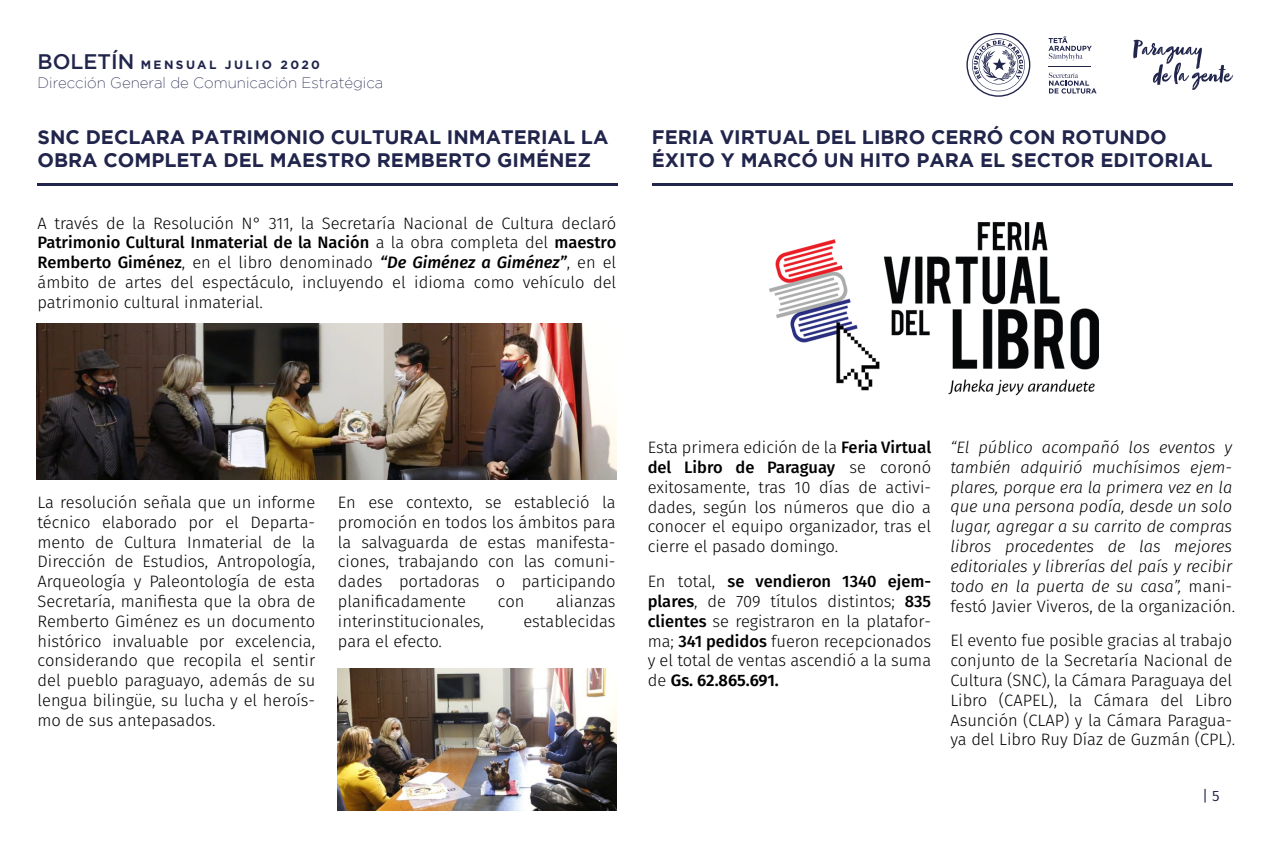
<style>
.page{position:relative;width:1276px;height:851px;background:#fff}
.page>*{position:absolute;margin:0;border:0;box-sizing:border-box;transform-origin:0 0}
.t1{font:700 19.5px/23.4px "Gotham";color:#21254c}
.t2{font:300 16.5px/19.8px "Fira Sans";color:#000;text-align:justify}
.t3{font:italic 300 16.5px/19.8px "Fira Sans";color:#000}
.t4{font:200 15px "Gotham";color:#21254c}
.t5{font:15px "Fira Sans";color:#21254c}
.t6{font:700 12px "Gotham";letter-spacing:.2em;color:#21254c}
.s1{font-weight:500;font-size:21px}
.s2{font-weight:500}
.s3{font-weight:500;font-style:italic}
.s4{font-weight:600}
.s5{font-style:normal}
</style>
<div class="page">
<svg style="left:966px;top:33px;width:64px;height:64px"></svg>
<hr style="left:1048px;top:66px;width:42px;height:1px;background:#21254c">
<svg style="left:1048px;top:36px;width:43px;height:24px"></svg>
<svg style="left:1048px;top:73px;width:48px;height:21px"></svg>
<svg style="left:1133px;top:40px;width:100px;height:50px"></svg>
<hr style="left:38px;top:183px;width:580px;height:3px;background:#21254c">
<hr style="left:652px;top:183px;width:580px;height:3px;background:#21254c">
<img style="left:37px;top:323px;width:579px;height:156px">
<img style="left:338px;top:668px;width:278px;height:142px">
<img style="left:769px;top:222px;width:330px;height:174px">
<p class="t6" style="left:38px;top:58px;width:284px"><span class="s1">BOLETÍN</span> MENSUAL JULIO 2020</p>
<p class="t4" style="left:38px;top:74px;width:347px">Dirección General de Comunicación Estratégica</p>
<p class="t1" style="left:38px;top:125px;width:572px">SNC DECLARA PATRIMONIO CULTURAL INMATERIAL LA<br>OBRA COMPLETA DEL MAESTRO REMBERTO GIMÉNEZ</p>
<p class="t2" style="left:38px;top:213px;width:580px">A través de la Resolución N° 311, la Secretaría Nacional de Cultura declaró <span class="s2">Patrimonio Cultural Inmaterial de la Nación</span> a la obra completa del <span class="s2">maestro Remberto Giménez</span>, en el libro denominado <span class="s3">“De Giménez a Giménez”</span>, en el ámbito de artes del espectáculo, incluyendo el idioma como vehículo del patrimonio cultural inmaterial.</p>
<p class="t1" style="left:652px;top:125px;width:562px">FERIA VIRTUAL DEL LIBRO CERRÓ CON ROTUNDO<br>ÉXITO Y MARCÓ UN HITO PARA EL SECTOR EDITORIAL</p>
<p class="t2" style="left:38px;top:492px;width:279px">La resolución señala que un informe técnico elaborado por el Departa&shy;mento de Cultura Inmaterial de la Dirección de Estudios, Antropología, Arqueología y Paleontología de esta Secretaría, manifiesta que la obra de Remberto Giménez es un documento histórico invaluable por excelencia, considerando que recopila el sentir del pueblo paraguayo, además de su lengua bilingüe, su lucha y el heroís&shy;mo de sus antepasados.</p>
<p class="t2" style="left:338px;top:492px;width:279px">En ese contexto, se estableció la promoción en todos los ámbitos para la salvaguarda de estas manifesta&shy;ciones, trabajando con las comuni&shy;dades portadoras o participando planificadamente</p>
<p class="t2" style="left:498px;top:591px;width:28px">con</p>
<p class="t2" style="left:556px;top:591px;width:61px">alianzas</p>
<p class="t2" style="left:338px;top:611px;width:147px">interinstitucionales,</p>
<p class="t2" style="left:523px;top:611px;width:94px">establecidas</p>
<p class="t2" style="left:338px;top:630px;width:106px">para el efecto.</p>
<p class="t2" style="left:647px;top:437px;width:285px">Esta primera edición de la <span class="s2">Feria Virtual del Libro de Paraguay</span> se coronó exitosamente, tras 10 días de activi&shy;dades, según los números que dio a conocer el equipo organizador, tras el cierre el pasado domingo.</p>
<p class="t2" style="left:647px;top:571px;width:285px">En total, <span class="s2">se vendieron 1340 ejem&shy;plares</span>, de 709 títulos distintos; <span class="s2">835 clientes</span> se registraron en la platafor&shy;ma; <span class="s2">341 pedidos</span> fueron recepcionados y el total de ventas ascendió a la suma de <span class="s4">Gs. 62.865.691.</span></p>
<p class="t3" style="left:950px;top:437px;width:286px">“El público acompañó los eventos y también adquirió muchísimos ejem&shy;plares, porque era la primera vez en la que una persona podía, desde un solo lugar, agregar a su carrito de compras libros procedentes de las mejores editoriales y librerías del país y recibir todo en la puerta de su casa”, <span class="s5">mani&shy;festó Javier Viveros, de la organización.</span></p>
<p class="t2" style="left:950px;top:630px;width:286px;text-align:left">El evento fue posible gracias al trabajo conjunto de la Secretaría Nacional de Cultura (SNC), la Cámara Paraguaya del Libro (CAPEL), la Cámara del Libro Asunción (CLAP) y la Cámara Paragua&shy;ya del Libro Ruy Díaz de Guzmán (CPL).</p>
<p class="t5" style="left:1202px;top:784px;width:19px">| 5</p>
</div>
